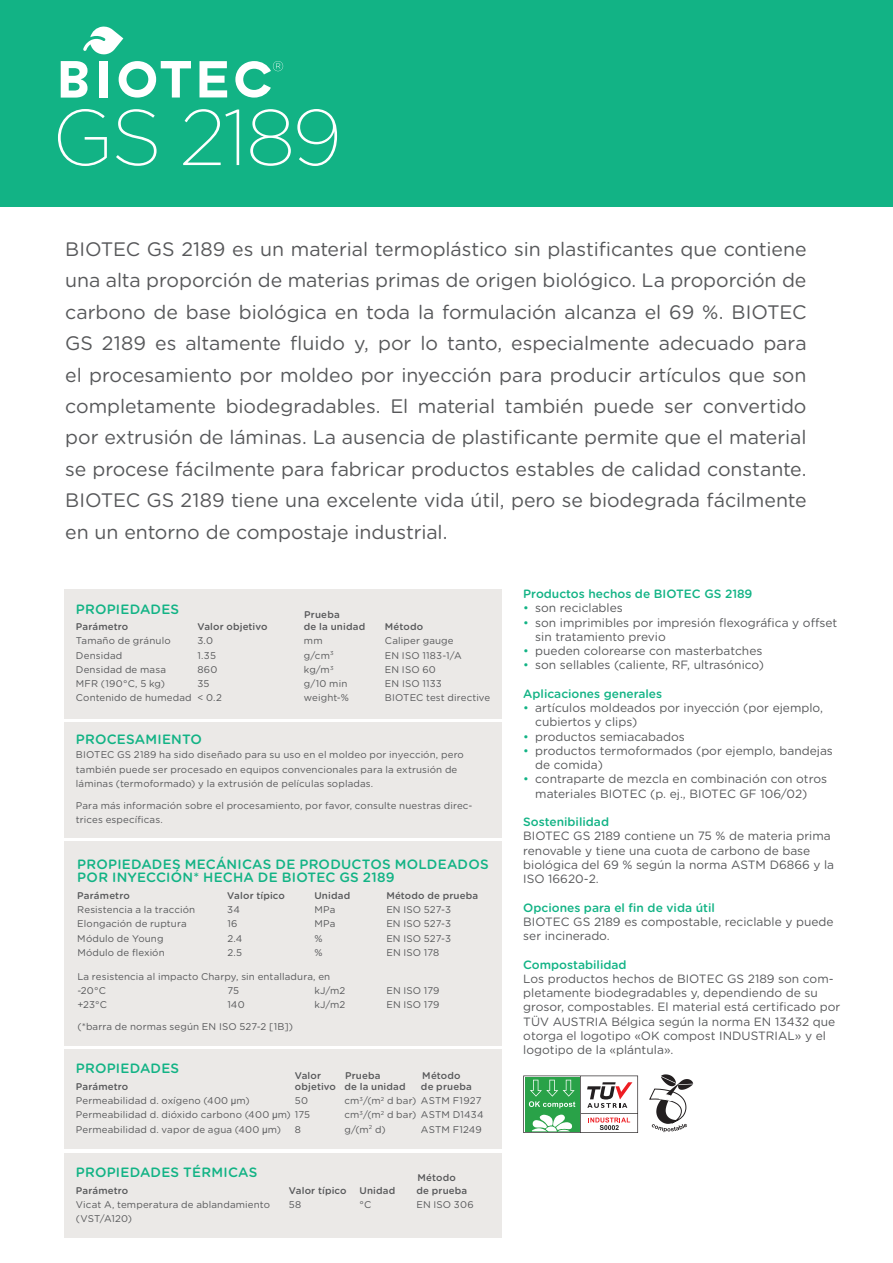
<style>
.page{position:relative;width:893px;height:1263px;background:#fff}
.page>*{position:absolute;margin:0;border:0;box-sizing:border-box;transform-origin:0 0}
.t1{font:200 78.75px "Gotham";letter-spacing:-.03em;color:#fff}
.t2{font:19.5px/31.5px "Gotham Rounded";color:#57585a;text-align:justify}
.t3{font:500 13.5px/13.5px "Gotham Rounded";letter-spacing:.015em;color:#12b385}
.t4{font:12px/14.2px "Gotham Rounded";color:#57585a}
.t5{font:500 12px "Gotham Rounded";color:#12b385}
.t6{font:9.75px/14.2px "Gotham Rounded";letter-spacing:.015em;color:#57585a}
.t7{font:500 9.75px "Gotham Rounded";letter-spacing:.015em;color:#57585a}
.s1{font-family:"Arial"}
.s2{color:#12b385}
</style>
<div class="page">
<div style="left:0;top:0;width:893px;height:206px;background:#12b385"></div>
<div style="left:64px;top:1153px;width:437px;height:84px;background:#ebe9e7"></div>
<svg style="left:523px;top:1075px;width:115px;height:58px"></svg>
<svg style="left:649px;top:1074px;width:44px;height:58px"></svg>
<svg style="left:83px;top:27px;width:40px;height:28px"></svg>
<svg style="left:199px;top:61px;width:28px;height:36px"></svg>
<div style="left:100px;top:61px;width:8px;height:37px;background:#fff"></div>
<svg style="left:61px;top:61px;width:27px;height:37px"></svg>
<svg style="left:119px;top:61px;width:72px;height:37px"></svg>
<svg style="left:235px;top:61px;width:48px;height:37px"></svg>
<div style="left:64px;top:590px;width:437px;height:129px;background:#ebe9e7"></div>
<div style="left:64px;top:722px;width:437px;height:116px;background:#ebe9e7"></div>
<div style="left:64px;top:842px;width:437px;height:204px;background:#ebe9e7"></div>
<div style="left:64px;top:1049px;width:437px;height:100px;background:#ebe9e7"></div>
<h1 class="t1" style="left:52px;top:88px;width:292px">GS 2189</h1>
<p class="t2" style="left:65px;top:232px;width:743px">BIOTEC GS 2189 es un material termoplástico sin plastificantes que contiene una alta proporción de materias primas de origen biológico. La proporción de carbono de base biológica en toda la formulación alcanza el 69 %. BIOTEC GS 2189 es altamente fluido y, por lo tanto, especialmente adecuado para el procesamiento por moldeo por inyección para producir artículos que son completamente biodegradables. El material también puede ser convertido por extrusión de láminas. La ausencia de plastificante permite que el material se procese fácilmente para fabricar productos estables de calidad constante.<br>BIOTEC GS 2189 tiene una excelente vida útil, pero se biodegrada fácilmente en un entorno de compostaje industrial.</p>
<h3 class="t3" style="left:76px;top:601px;width:105px">PROPIEDADES</h3>
<p class="t7" style="left:76px;top:620px;width:54px">Parámetro</p>
<p class="t7" style="left:197px;top:620px;width:72px">Valor objetivo</p>
<p class="t7" style="left:304px;top:620px;width:63px">de la unidad</p>
<p class="t7" style="left:385px;top:620px;width:40px">Método</p>
<p class="t6" style="left:76px;top:633px;width:96px">Tamaño de gránulo</p>
<p class="t6" style="left:197px;top:633px;width:17px">3.0</p>
<p class="t6" style="left:304px;top:633px;width:20px">mm</p>
<p class="t6" style="left:385px;top:633px;width:70px">Caliper gauge</p>
<p class="t6" style="left:76px;top:648px;width:48px">Densidad</p>
<p class="t6" style="left:197px;top:648px;width:20px">1.35</p>
<p class="t6" style="left:304px;top:648px;width:31px">g/cm<sup>3</sup></p>
<p class="t6" style="left:385px;top:648px;width:78px">EN ISO 1183-1/A</p>
<p class="t6" style="left:76px;top:662px;width:92px">Densidad de masa</p>
<p class="t6" style="left:197px;top:662px;width:21px">860</p>
<p class="t6" style="left:304px;top:662px;width:31px">kg/m<sup>3</sup></p>
<p class="t6" style="left:385px;top:662px;width:52px">EN ISO 60</p>
<p class="t6" style="left:76px;top:676px;width:91px">MFR (190°C, 5 kg)</p>
<p class="t6" style="left:197px;top:676px;width:14px">35</p>
<p class="t6" style="left:304px;top:676px;width:45px">g/10 min</p>
<p class="t6" style="left:385px;top:676px;width:58px">EN ISO 1133</p>
<p class="t6" style="left:76px;top:690px;width:148px">Contenido de humedad &lt; 0.2</p>
<p class="t6" style="left:304px;top:690px;width:46px">weight-%</p>
<p class="t6" style="left:385px;top:690px;width:107px">BIOTEC test directive</p>
<p class="t7" style="left:304px;top:607px;width:37px">Prueba</p>
<h3 class="t3" style="left:76px;top:732px;width:128px">PROCESAMIENTO</h3>
<p class="t6" style="left:76px;top:747px;width:389px">BIOTEC GS 2189 ha sido diseñado para su uso en el moldeo por inyección, pero también puede ser procesado en equipos convencionales para la extrusión de láminas (termoformado) y la extrusión de películas sopladas.</p>
<p class="t6" style="left:76px;top:798px;width:398px">Para más información sobre el procesamiento, por favor, consulte nuestras direc&shy;trices específicas.</p>
<h3 class="t3" style="left:77px;top:857px;width:413px">PROPIEDADES MECÁNICAS DE PRODUCTOS MOLDEADOS<br>POR INYECCIÓN* HECHA DE BIOTEC GS 2189</h3>
<p class="t7" style="left:77px;top:888px;width:54px">Parámetro</p>
<p class="t7" style="left:227px;top:888px;width:59px">Valor típico</p>
<p class="t7" style="left:314px;top:888px;width:37px">Unidad</p>
<p class="t7" style="left:386px;top:888px;width:93px">Método de prueba</p>
<p class="t6" style="left:77px;top:902px;width:119px">Resistencia a la tracción</p>
<p class="t6" style="left:227px;top:902px;width:14px">34</p>
<p class="t6" style="left:314px;top:902px;width:23px">MPa</p>
<p class="t6" style="left:386px;top:902px;width:66px">EN ISO 527-3</p>
<p class="t6" style="left:77px;top:916px;width:111px">Elongación de ruptura</p>
<p class="t6" style="left:227px;top:916px;width:12px">16</p>
<p class="t6" style="left:314px;top:916px;width:23px">MPa</p>
<p class="t6" style="left:386px;top:916px;width:66px">EN ISO 527-3</p>
<p class="t6" style="left:77px;top:930px;width:88px">Módulo de Young</p>
<p class="t6" style="left:227px;top:930px;width:17px">2.4</p>
<p class="t6" style="left:314px;top:930px;width:10px">%</p>
<p class="t6" style="left:386px;top:930px;width:66px">EN ISO 527-3</p>
<p class="t6" style="left:77px;top:945px;width:89px">Módulo de flexión</p>
<p class="t6" style="left:227px;top:945px;width:16px">2.5</p>
<p class="t6" style="left:314px;top:945px;width:10px">%</p>
<p class="t6" style="left:386px;top:945px;width:55px">EN ISO 178</p>
<p class="t6" style="left:77px;top:969px;width:254px">La resistencia al impacto Charpy, sin entalladura, en -20°C</p>
<p class="t6" style="left:227px;top:983px;width:13px">75</p>
<p class="t6" style="left:314px;top:983px;width:32px">kJ/m2</p>
<p class="t6" style="left:386px;top:983px;width:55px">EN ISO 179</p>
<p class="t6" style="left:77px;top:997px;width:31px">+23°C</p>
<p class="t6" style="left:227px;top:997px;width:19px">140</p>
<p class="t6" style="left:314px;top:997px;width:32px">kJ/m2</p>
<p class="t6" style="left:386px;top:997px;width:55px">EN ISO 179</p>
<p class="t6" style="left:77px;top:1019px;width:217px">(*barra de normas según EN ISO 527-2 [1B])</p>
<h3 class="t3" style="left:76px;top:1061px;width:105px">PROPIEDADES</h3>
<p class="t7" style="left:76px;top:1079px;width:54px">Parámetro</p>
<p class="t7" style="left:295px;top:1079px;width:112px">objetivo de la unidad</p>
<p class="t7" style="left:421px;top:1079px;width:52px">de prueba</p>
<p class="t6" style="left:76px;top:1093px;width:175px">Permeabilidad d. oxígeno (400 <span class="s1">μ</span>m)</p>
<p class="t6" style="left:295px;top:1093px;width:15px">50</p>
<p class="t6" style="left:344px;top:1093px;width:139px">cm<sup>3</sup>/(m<sup>2</sup> d bar) ASTM F1927</p>
<p class="t6" style="left:76px;top:1107px;width:236px">Permeabilidad d. dióxido carbono (400 <span class="s1">μ</span>m) 175</p>
<p class="t6" style="left:344px;top:1107px;width:141px">cm<sup>3</sup>/(m<sup>2</sup> d bar) ASTM D1434</p>
<p class="t6" style="left:76px;top:1121px;width:207px">Permeabilidad d. vapor de agua (400 <span class="s1">μ</span>m)</p>
<p class="t6" style="left:295px;top:1121px;width:8px">8</p>
<p class="t6" style="left:344px;top:1121px;width:43px">g/(m<sup>2</sup> d)</p>
<p class="t6" style="left:421px;top:1121px;width:62px">ASTM F1249</p>
<p class="t7" style="left:295px;top:1068px;width:28px">Valor</p>
<p class="t7" style="left:345px;top:1068px;width:37px">Prueba</p>
<p class="t7" style="left:422px;top:1068px;width:40px">Método</p>
<h3 class="t3" style="left:76px;top:1165px;width:183px">PROPIEDADES TÉRMICAS</h3>
<p class="t7" style="left:76px;top:1183px;width:54px">Parámetro</p>
<p class="t7" style="left:289px;top:1183px;width:59px">Valor típico</p>
<p class="t7" style="left:359px;top:1183px;width:37px">Unidad</p>
<p class="t7" style="left:416px;top:1183px;width:52px">de prueba</p>
<p class="t6" style="left:76px;top:1197px;width:196px">Vicat A, temperatura de ablandamiento</p>
<p class="t6" style="left:289px;top:1197px;width:14px">58</p>
<p class="t6" style="left:359px;top:1197px;width:13px">°C</p>
<p class="t6" style="left:416px;top:1197px;width:59px">EN ISO 306</p>
<p class="t6" style="left:76px;top:1211px;width:58px">(VST/A120)</p>
<p class="t7" style="left:418px;top:1171px;width:40px">Método</p>
<p class="t5" style="left:523px;top:585px;width:231px">Productos hechos de BIOTEC GS 2189</p>
<p class="t4" style="left:523px;top:600px;width:101px"><span class="s2">•</span> son reciclables</p>
<p class="t4" style="left:535px;top:615px;width:304px;text-indent:-12px"><span class="s2">•</span> son imprimibles por impresión flexográfica y offset sin tratamiento previo</p>
<p class="t4" style="left:523px;top:643px;width:241px"><span class="s2">•</span> pueden colorearse con masterbatches</p>
<p class="t4" style="left:523px;top:657px;width:242px"><span class="s2">•</span> son sellables (caliente, RF, ultrasónico)</p>
<p class="t5" style="left:523px;top:685px;width:140px">Aplicaciones generales</p>
<p class="t4" style="left:535px;top:700px;width:289px;text-indent:-12px"><span class="s2">•</span> artículos moldeados por inyección (por ejemplo, cubiertos y clips)</p>
<p class="t4" style="left:523px;top:729px;width:163px"><span class="s2">•</span> productos semiacabados</p>
<p class="t4" style="left:535px;top:743px;width:299px;text-indent:-12px"><span class="s2">•</span> productos termoformados (por ejemplo, bandejas de comida)</p>
<p class="t4" style="left:535px;top:771px;width:293px;text-indent:-12px"><span class="s2">•</span> contraparte de mezcla en combinación con otros materiales BIOTEC (p. ej., BIOTEC GF 106/02)</p>
<p class="t5" style="left:523px;top:813px;width:87px">Sostenibilidad</p>
<p class="t4" style="left:523px;top:828px;width:312px">BIOTEC GS 2189 contiene un 75 % de materia prima renovable y tiene una cuota de carbono de base biológica del 69 % según la norma ASTM D6866 y la ISO 16620-2.</p>
<p class="t5" style="left:523px;top:899px;width:193px">Opciones para el fin de vida útil</p>
<p class="t4" style="left:523px;top:914px;width:312px">BIOTEC GS 2189 es compostable, reciclable y puede ser incinerado.</p>
<p class="t5" style="left:523px;top:956px;width:105px">Compostabilidad</p>
<p class="t4" style="left:523px;top:971px;width:319px">Los productos hechos de BIOTEC GS 2189 son com&shy;pletamente biodegradables y, dependiendo de su grosor, compostables. El material está certificado por TÜV AUSTRIA Bélgica según la norma EN 13432 que otorga el logotipo «OK compost INDUSTRIAL» y el logotipo de la «plántula».</p>
</div>
